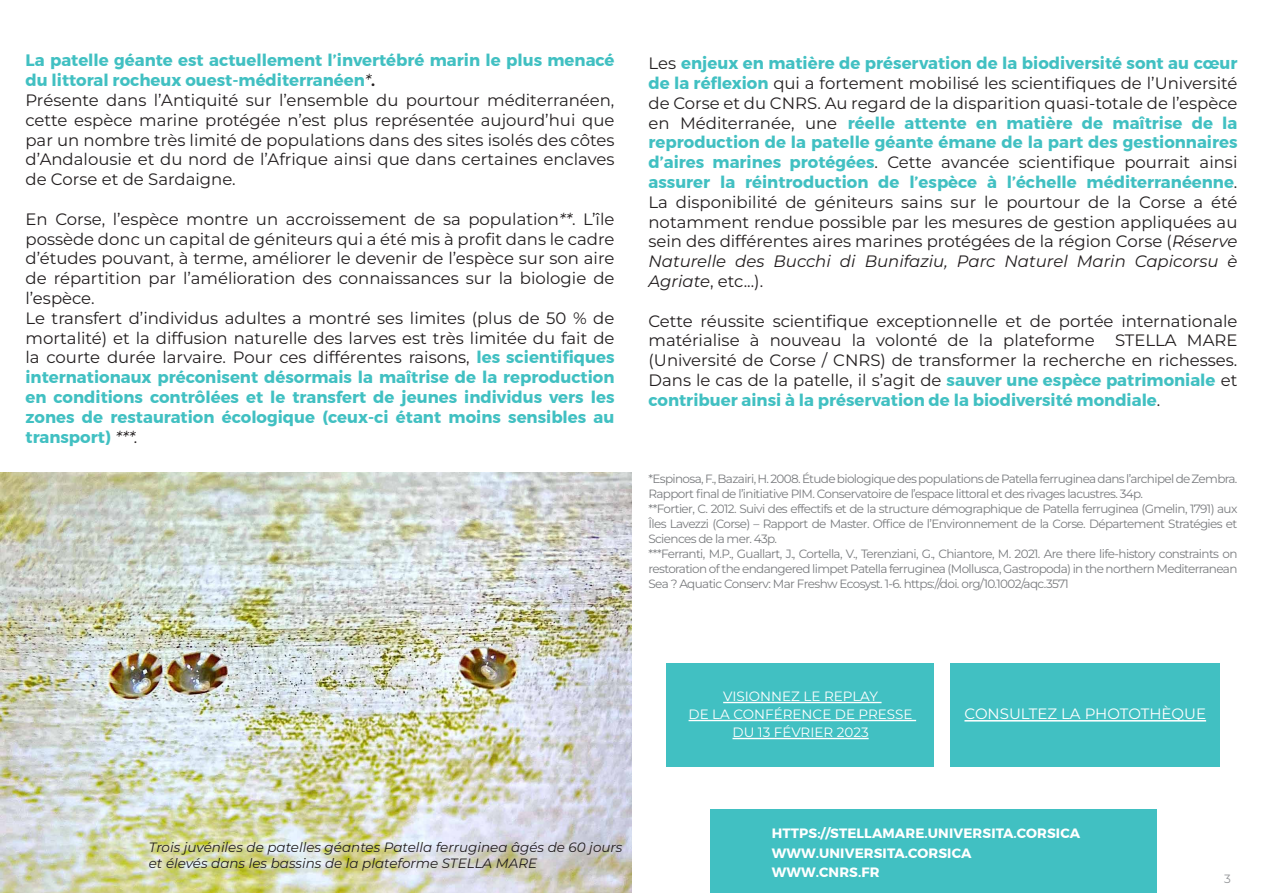
<style>
.page{position:relative;width:1263px;height:893px;background:#fff}
.page>*{position:absolute;margin:0;border:0;box-sizing:border-box;transform-origin:0 0}
.t1{font:100 16.5px/19.8px "Montserrat";color:#231f20;text-align:justify}
.t2{font:700 16.5px/19.8px "Montserrat";color:#41c0c2}
.t3{font:100 15px "Montserrat";color:#fff}
.t4{font:italic 100 13.5px/16.2px "Montserrat";color:#231f20}
.t5{font:700 13.5px "Montserrat";letter-spacing:.01em;color:#fff}
.t6{font:100 13.5px/18px "Montserrat";color:#fff;text-align:center}
.t7{font:100 12px/15px "Montserrat";letter-spacing:-.05em;color:#7a7c7f;text-align:justify}
.t8{font:100 12px "Montserrat";color:#939598}
.s1{font-weight:100;font-style:italic;color:#231f20}
.s2{font-weight:100;color:#231f20}
.s3{font-style:italic}
.s4{font-weight:700;color:#41c0c2}
</style>
<div class="page">
<img style="left:0;top:472px;width:631px;height:421px">
<div style="left:710px;top:810px;width:446px;height:83px;background:#41c0c2"></div>
<div style="left:666px;top:663px;width:268px;height:103px;background:#41c0c2"></div>
<hr style="left:723px;top:702px;width:158px;height:1px;background:#fff">
<hr style="left:688px;top:720px;width:228px;height:1px;background:#fff">
<hr style="left:732px;top:738px;width:137px;height:1px;background:#fff">
<div style="left:951px;top:663px;width:269px;height:103px;background:#41c0c2"></div>
<hr style="left:964px;top:720px;width:242px;height:1px;background:#fff">
<p class="t2" style="left:26px;top:51px;width:590px">La patelle géante est actuellement l’invertébré marin le plus menacé du littoral rocheux ouest-méditerranéen<span class="s1">*</span><span class="s2">.</span></p>
<p class="t1" style="left:26px;top:90px;width:590px">Présente dans l’Antiquité sur l’ensemble du pourtour méditerranéen, cette espèce marine protégée n’est plus représentée aujourd’hui que par un nombre très limité de populations dans des sites isolés des côtes d’Andalousie et du nord de l’Afrique ainsi que dans certaines enclaves de Corse et de Sardaigne.</p>
<p class="t1" style="left:26px;top:209px;width:590px">En Corse, l’espèce montre un accroissement de sa population<span class="s3">**</span>. L’île possède donc un capital de géniteurs qui a été mis à profit dans le cadre d’études pouvant, à terme, améliorer le devenir de l’espèce sur son aire de répartition par l’amélioration des connaissances sur la biologie de l’espèce.</p>
<p class="t2" style="left:26px;top:308px;width:590px;text-align:justify"><span class="s2">Le transfert d’individus adultes a montré ses limites (plus de 50 % de mortalité) et la diffusion naturelle des larves est très limitée du fait de la courte durée larvaire. Pour ces différentes raisons,</span> les scientifiques internationaux préconisent désormais la maîtrise de la reproduction en conditions contrôlées et le transfert de jeunes individus vers les zones de restauration écologique (ceux-ci étant moins sensibles au transport) <span class="s1">***.</span></p>
<p class="t1" style="left:648px;top:53px;width:590px">Les <span class="s4">enjeux en matière de préservation de la biodiversité sont au cœur de la réflexion</span> qui a fortement mobilisé les scientifiques de l’Université de Corse et du CNRS. Au regard de la disparition quasi-totale de l’espèce en Méditerranée, une <span class="s4">réelle attente en matière de maîtrise de la reproduction de la patelle géante émane de la part des gestionnaires d’aires marines protégées</span>. Cette avancée scientifique pourrait ainsi <span class="s4">assurer la réintroduction de l’espèce à l’échelle méditerranéenne</span>.<br>La disponibilité de géniteurs sains sur le pourtour de la Corse a été notamment rendue possible par les mesures de gestion appliquées au sein des différentes aires marines protégées de la région Corse (<span class="s3">Réserve Naturelle des Bucchi di Bunifaziu, Parc Naturel Marin Capicorsu è Agriate</span>, etc...).</p>
<p class="t1" style="left:648px;top:310px;width:590px">Cette réussite scientifique exceptionnelle et de portée internationale matérialise à nouveau la volonté de la plateforme STELLA MARE (Université de Corse / CNRS) de transformer la recherche en richesses.<br>Dans le cas de la patelle, il s’agit de <span class="s4">sauver une espèce patrimoniale</span> et <span class="s4">contribuer ainsi à la préservation de la biodiversité mondiale</span>.</p>
<p class="t7" style="left:648px;top:470px;width:590px">*Espinosa, F., Bazairi, H. 2008. Étude biologique des populations de Patella ferruginea dans l’archipel de Zembra.<br>Rapport final de l’initiative PIM. Conservatoire de l’espace littoral et des rivages lacustres. 34p.</p>
<p class="t7" style="left:648px;top:500px;width:590px">**Fortier, C. 2012. Suivi des effectifs et de la structure démographique de Patella ferruginea (Gmelin, 1791) aux Îles Lavezzi (Corse) – Rapport de Master. Office de l’Environnement de la Corse. Département Stratégies et Sciences de la mer. 43p.</p>
<p class="t7" style="left:648px;top:545px;width:590px">***Ferranti, M.P., Guallart, J., Cortella, V., Terenziani, G., Chiantore, M. 2021. Are there life-history constraints on restoration of the endangered limpet Patella ferruginea (Mollusca, Gastropoda) in the northern Mediterranean Sea ? Aquatic Conserv: Mar Freshw Ecosyst. 1-6. https://doi. org/10.1002/aqc.3571</p>
<p class="t4" style="left:149px;top:839px;width:475px">Trois juvéniles de patelles géantes Patella ferruginea âgés de 60 jours et élevés dans les bassins de la plateforme STELLA MARE</p>
<p class="t6" style="left:688px;top:687px;width:226px">VISIONNEZ LE REPLAY<br>DE LA CONFÉRENCE DE PRESSE<br>DU 13 FÉVRIER 2023</p>
<p class="t3" style="left:964px;top:704px;width:243px">CONSULTEZ LA PHOTOTHÈQUE</p>
<p class="t5" style="left:772px;top:826px;width:310px">HTTPS://STELLAMARE.UNIVERSITA.CORSICA</p>
<p class="t5" style="left:772px;top:845px;width:201px">WWW.UNIVERSITA.CORSICA</p>
<p class="t5" style="left:772px;top:864px;width:109px">WWW.CNRS.FR</p>
<p class="t8" style="left:1224px;top:870px;width:8px">3</p>
</div>
